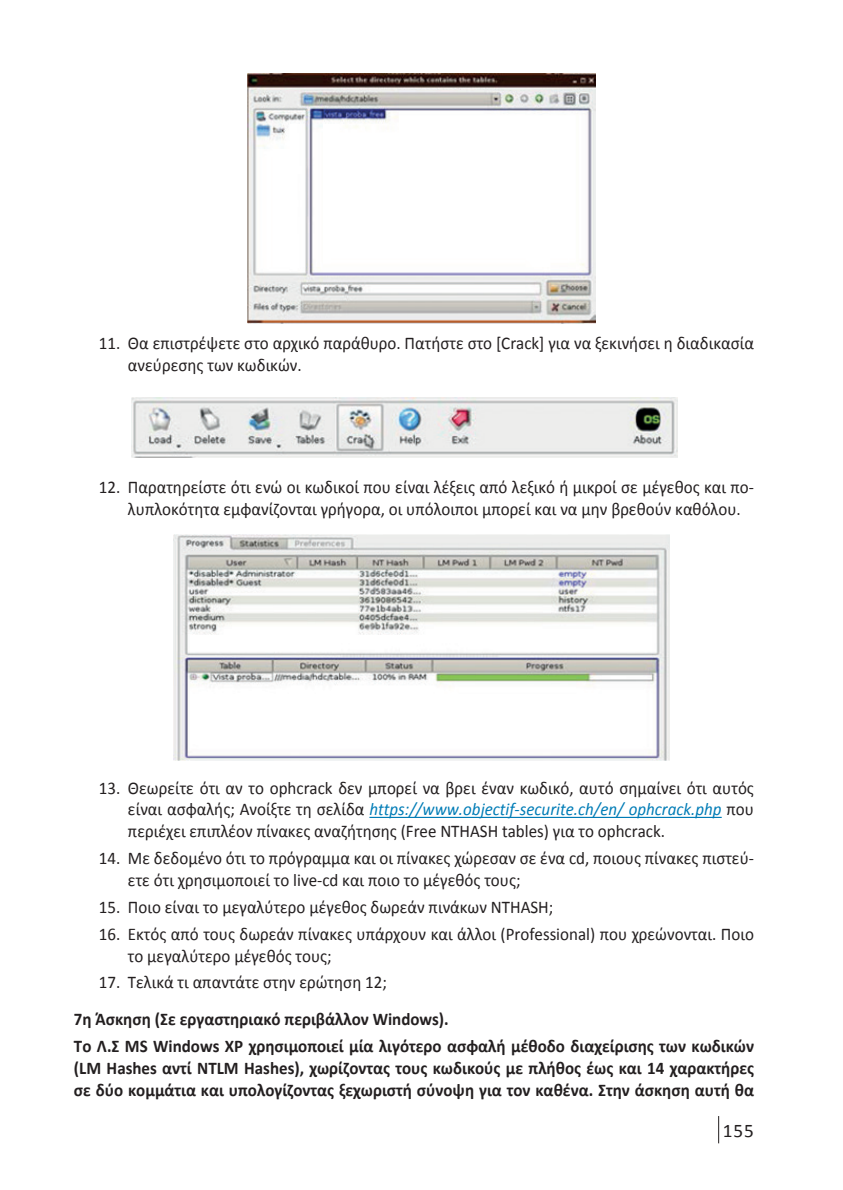
<style>
.page{position:relative;width:843px;height:1190px;background:#fff}
.page>*{position:absolute;margin:0;border:0;box-sizing:border-box;transform-origin:0 0}
.t1{font:19.25px "Calibri";color:#231f20}
.t2{font:17.85px/21.9px "Calibri";color:#231f20;scale:.95 1}
.t3{font:700 17.85px/26.8px "Calibri";color:#231f20;scale:.95 1}
.s1{font-style:italic;color:#007cb6}
</style>
<div class="page">
<svg style="left:718px;top:1116px;width:1px;height:27px"></svg>
<hr style="left:369px;top:817px;width:352px;height:1px;background:#007cb6">
<img style="left:248px;top:74px;width:347px;height:250px">
<img style="left:131px;top:398px;width:546px;height:60px">
<img style="left:173px;top:534px;width:496px;height:226px">
<p class="t2" style="left:128px;top:332px;width:660px;text-indent:-29px">11. Θα επιστρέψετε στο αρχικό παράθυρο. Πατήστε στο [Crack] για να ξεκινήσει η διαδικασία ανεύρεσης των κωδικών.</p>
<p class="t2" style="left:128px;top:476px;width:660px;text-indent:-29px">12. Παρατηρείστε ότι ενώ οι κωδικοί που είναι λέξεις από λεξικό ή μικροί σε μέγεθος και πο&shy;λυπλοκότητα εμφανίζονται γρήγορα, οι υπόλοιποι μπορεί και να μην βρεθούν καθόλου.</p>
<p class="t2" style="left:128px;top:776px;width:660px;text-align:justify;text-indent:-29px">13. Θεωρείτε ότι αν το ophcrack δεν μπορεί να βρει έναν κωδικό, αυτό σημαίνει ότι αυτός είναι ασφαλής; Ανοίξτε τη σελίδα <span class="s1">https://www.objectif-securite.ch/en/ ophcrack.php</span> που περιέχει επιπλέον πίνακες αναζήτησης (Free NTHASH tables) για το ophcrack.</p>
<p class="t2" style="left:128px;top:847px;width:660px;text-indent:-29px">14. Με δεδομένο ότι το πρόγραμμα και οι πίνακες χώρεσαν σε ένα cd, ποιους πίνακες πιστεύ&shy;ετε ότι χρησιμοποιεί το live-cd και ποιο το μέγεθός τους;</p>
<p class="t2" style="left:99px;top:896px;width:480px">15. Ποιο είναι το μεγαλύτερο μέγεθος δωρεάν πινάκων NTHASH;</p>
<p class="t2" style="left:128px;top:923px;width:660px;text-indent:-29px">16. Εκτός από τους δωρεάν πίνακες υπάρχουν και άλλοι (Professional) που χρεώνονται. Ποιο το μεγαλύτερο μέγεθός τους;</p>
<p class="t2" style="left:99px;top:971px;width:305px">17. Τελικά τι απαντάτε στην ερώτηση 12;</p>
<p class="t3" style="left:74px;top:1005px;width:717px">7η Άσκηση (Σε εργαστηριακό περιβάλλον Windows).<br>Το Λ.Σ MS Windows XP χρησιμοποιεί μία λιγότερο ασφαλή μέθοδο διαχείρισης των κωδικών</p>
<p class="t3" style="left:74px;top:1057px;width:717px;line-height:21.9px">(LM Hashes αντί NTLM Hashes), χωρίζοντας τους κωδικούς με πλήθος έως και 14 χαρακτήρες σε δύο κομμάτια και υπολογίζοντας ξεχωριστή σύνοψη για τον καθένα. Στην άσκηση αυτή θα</p>
<p class="t1" style="left:722px;top:1118px;width:33px">155</p>
</div>
